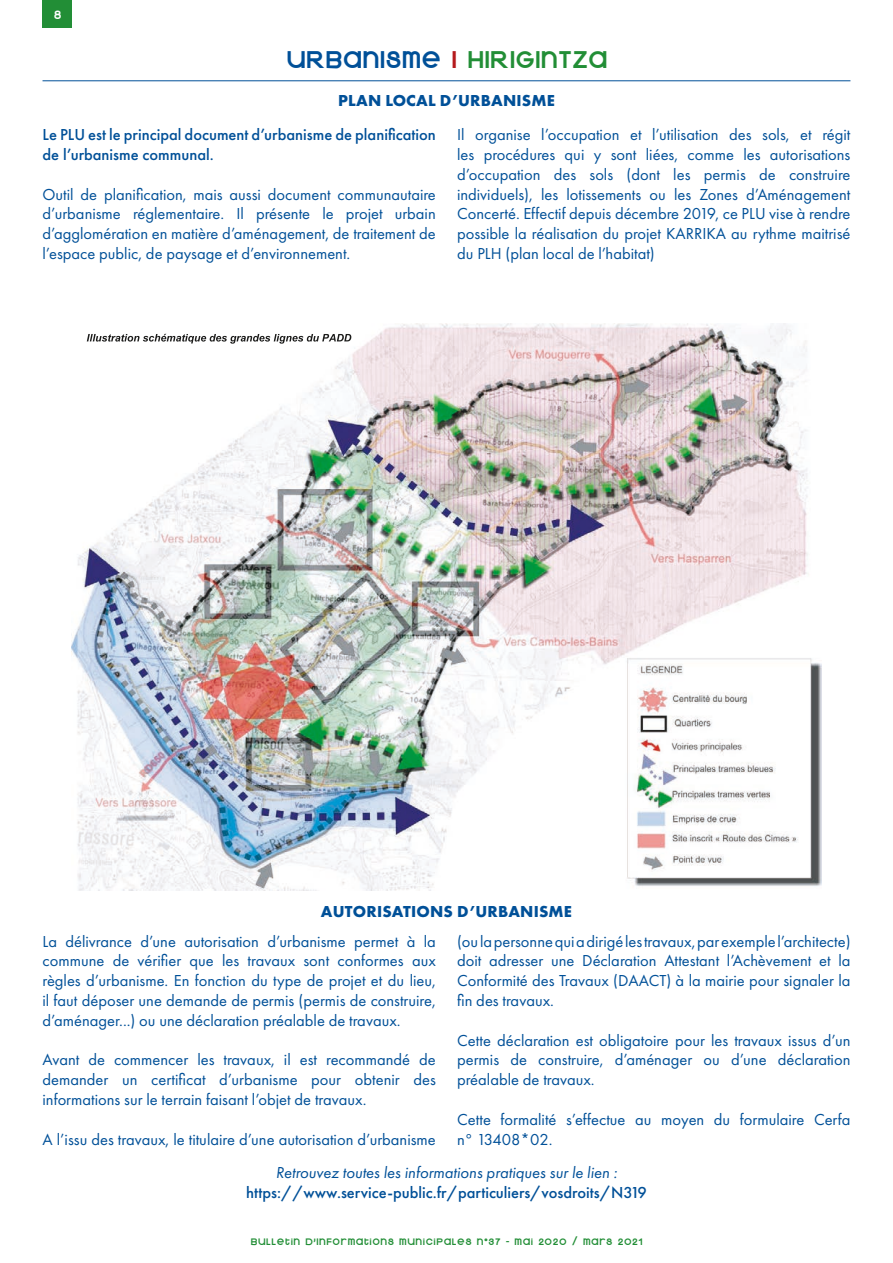
<style>
.page{position:relative;width:893px;height:1263px;background:#fff}
.page>*{position:absolute;margin:0;border:0;box-sizing:border-box;transform-origin:0 0}
.t1{font:27px "Kravitz Extra Thermal";letter-spacing:.05em;color:#228e36}
.t2{font:16.5px/19.8px "Futura PT";color:#005098;text-align:justify}
.t3{font:500 16.5px/19.8px "Futura PT";color:#005098}
.t4{font:italic 16.5px "Futura PT";color:#005098}
.t5{font:700 16.5px "Futura PT";letter-spacing:.01em;color:#005098}
.t6{font:13.5px "Kravitz Extra Thermal";color:#fff}
.t7{font:10.5px "Kravitz Extra Thermal";letter-spacing:.1em;color:#228e36}
.s1{color:#005098}
.s2{color:#b51a1d}
</style>
<div class="page">
<div style="left:43px;top:0;width:29px;height:28px;background:#228e36"></div>
<img style="left:72px;top:323px;width:749px;height:567px">
<svg style="left:87px;top:334px;width:264px;height:10px"></svg>
<hr style="left:43px;top:80px;width:807px;height:1px;background:#005098">
<p class="t6" style="left:54px;top:7px;width:9px">8</p>
<p class="t1" style="left:286px;top:43px;width:322px"><span class="s1">URBANISME</span> <span class="s2">I</span> HIRIGINTZA</p>
<p class="t5" style="left:338px;top:90px;width:218px">PLAN LOCAL D’URBANISME</p>
<p class="t3" style="left:43px;top:125px;width:395px">Le PLU est le principal document d’urbanisme de planification de l’urbanisme communal.</p>
<p class="t2" style="left:43px;top:184px;width:395px">Outil de planification, mais aussi document communautaire d’urbanisme réglementaire. Il présente le projet urbain d’agglomération en matière d’aménagement, de traitement de l’espace public, de paysage et d’environnement.</p>
<p class="t2" style="left:457px;top:125px;width:395px">Il organise l’occupation et l’utilisation des sols, et régit les procédures qui y sont liées, comme les autorisations d’occupation des sols (dont les permis de construire individuels), les lotissements ou les Zones d’Aménagement Concerté. Effectif depuis décembre 2019, ce PLU vise à rendre possible la réalisation du projet KARRIKA au rythme maitrisé du PLH (plan local de l’habitat)</p>
<p class="t5" style="left:321px;top:901px;width:252px">AUTORISATIONS D’URBANISME</p>
<p class="t2" style="left:43px;top:931px;width:395px">La délivrance d’une autorisation d’urbanisme permet à la commune de vérifier que les travaux sont conformes aux règles d’urbanisme. En fonction du type de projet et du lieu, il faut déposer une demande de permis (permis de construire, d’aménager...) ou une déclaration préalable de travaux.</p>
<p class="t2" style="left:43px;top:1050px;width:395px">Avant de commencer les travaux, il est recommandé de demander un certificat d’urbanisme pour obtenir des informations sur le terrain faisant l’objet de travaux.</p>
<p class="t2" style="left:43px;top:1129px;width:395px">A l’issu des travaux, le titulaire d’une autorisation d’urbanisme</p>
<p class="t2" style="left:457px;top:931px;width:395px">(ou la personne qui a dirigé les travaux, par exemple l’architecte) doit adresser une Déclaration Attestant l’Achèvement et la Conformité des Travaux (DAACT) à la mairie pour signaler la fin des travaux.</p>
<p class="t2" style="left:457px;top:1030px;width:395px">Cette déclaration est obligatoire pour les travaux issus d’un permis de construire, d’aménager ou d’une déclaration préalable de travaux.</p>
<p class="t2" style="left:457px;top:1109px;width:395px">Cette formalité s’effectue au moyen du formulaire Cerfa n° 13408*02.</p>
<p class="t4" style="left:276px;top:1162px;width:343px">Retrouvez toutes les informations pratiques sur le lien :</p>
<p class="t3" style="left:246px;top:1182px;width:402px">https://www.service-public.fr/particuliers/vosdroits/N319</p>
<p class="t7" style="left:251px;top:1234px;width:393px">BULLETIN D’INFORMATIONS MUNICIPALES N°37 - MAI 2020 / MARS 2021</p>
</div>
